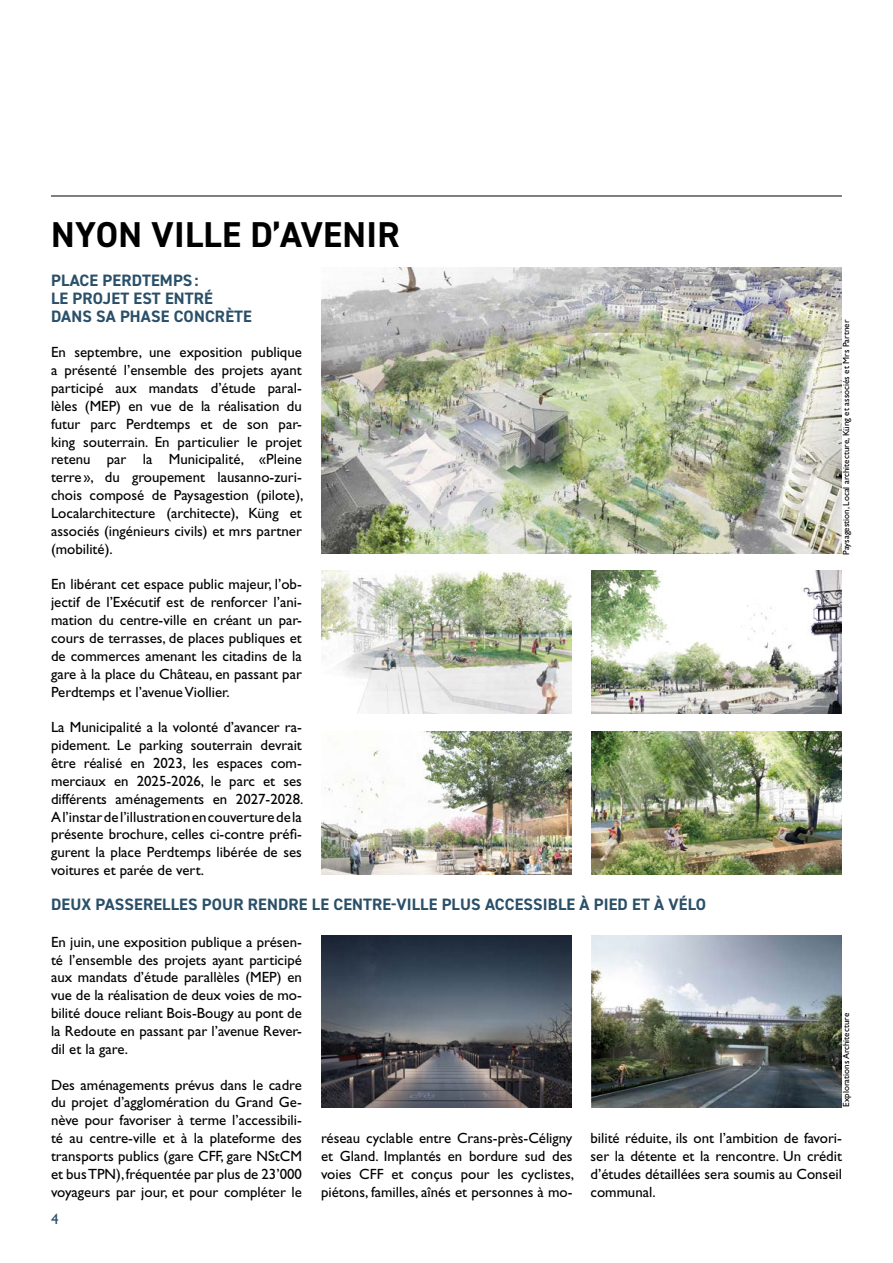
<style>
.page{position:relative;width:893px;height:1263px;background:#fff}
.page>*{position:absolute;margin:0;border:0;box-sizing:border-box;transform-origin:0 0}
.t1{font:700 36px "DIN2014";letter-spacing:.01em;color:#000}
.t2{font:700 16.5px/17.9px "DIN2014";letter-spacing:.01em;color:#2a4f68}
.t3{font:15px "Gill Sans Std";color:#2a4f68}
.t4{font:14.85px/17.9px "Gill Sans Std";color:#000;text-align:justify}
.t5{font:9px "Gill Sans Std";color:#000}
</style>
<div class="page">
<hr style="left:51px;top:196px;width:791px;height:1px;background:#000">
<img style="left:591px;top:731px;width:251px;height:143px">
<img style="left:321px;top:935px;width:251px;height:172px">
<img style="left:591px;top:935px;width:251px;height:172px">
<img style="left:321px;top:571px;width:251px;height:143px">
<img style="left:591px;top:571px;width:251px;height:143px">
<img style="left:321px;top:731px;width:251px;height:143px">
<img style="left:321px;top:268px;width:521px;height:286px">
<h1 class="t1" style="left:51px;top:211px;width:350px">NYON VILLE D’AVENIR</h1>
<p class="t2" style="left:51px;top:271px;width:202px">PLACE PERDTEMPS:<br>LE PROJET EST ENTRÉ<br>DANS SA PHASE CONCRÈTE</p>
<p class="t4" style="left:51px;top:343px;width:254px">En septembre, une exposition publique a présenté l’ensemble des projets ayant participé aux mandats d’étude paral&shy;lèles (MEP) en vue de la réalisation du futur parc Perdtemps et de son par&shy;king souterrain. En particulier le projet retenu par la Municipalité, «Pleine terre », du groupement lausanno-zuri&shy;chois composé de Paysagestion (pilote), Localarchitecture (architecte), Küng et associés (ingénieurs civils) et mrs partner (mobilité).</p>
<p class="t4" style="left:51px;top:576px;width:252px">En libérant cet espace public majeur, l’ob&shy;jectif de l’Exécutif est de renforcer l’ani&shy;mation du centre-ville en créant un par&shy;cours de terrasses, de places publiques et de commerces amenant les citadins de la gare à la place du Château, en passant par Perdtemps et l’avenue Viollier.</p>
<p class="t4" style="left:51px;top:718px;width:254px">La Municipalité a la volonté d’avancer ra&shy;pidement. Le parking souterrain devrait être réalisé en 2023, les espaces com&shy;merciaux en 2025-2026, le parc et ses différents aménagements en 2027-2028.<br>A l’instar de l’illustration en couverture de la présente brochure, celles ci-contre préfi&shy;gurent la place Perdtemps libérée de ses voitures et parée de vert.</p>
<p class="t2" style="left:51px;top:895px;width:656px">DEUX PASSERELLES POUR RENDRE LE CENTRE-VILLE PLUS ACCESSIBLE À PIED ET À VÉLO</p>
<p class="t4" style="left:51px;top:933px;width:252px">En juin, une exposition publique a présen&shy;té l’ensemble des projets ayant participé aux mandats d’étude parallèles (MEP) en vue de la réalisation de deux voies de mo&shy;bilité douce reliant Bois-Bougy au pont de la Redoute en passant par l’avenue Rever&shy;dil et la gare.</p>
<p class="t4" style="left:51px;top:1076px;width:252px">Des aménagements prévus dans le cadre du projet d’agglomération du Grand Ge&shy;nève pour favoriser à terme l’accessibili&shy;té au centre-ville et à la plateforme des transports publics (gare CFF, gare NStCM et bus TPN), fréquentée par plus de 23’000 voyageurs par jour, et pour compléter le</p>
<p class="t5" style="left:841px;top:555px;width:236px;rotate:-90deg">Paysagestion, Local architecture, Küng et associés et Mrs Partner</p>
<p class="t5" style="left:841px;top:1107px;width:95px;rotate:-90deg">Explorations Architecture</p>
<p class="t4" style="left:321px;top:1129px;width:254px">réseau cyclable entre Crans-près-Céligny et Gland. Implantés en bordure sud des voies CFF et conçus pour les cyclistes, piétons, familles, aînés et personnes à mo-</p>
<p class="t4" style="left:590px;top:1129px;width:253px">bilité réduite, ils ont l’ambition de favori&shy;ser la détente et la rencontre. Un crédit d’études détaillées sera soumis au Conseil communal.</p>
<p class="t3" style="left:51px;top:1211px;width:9px">4</p>
</div>
